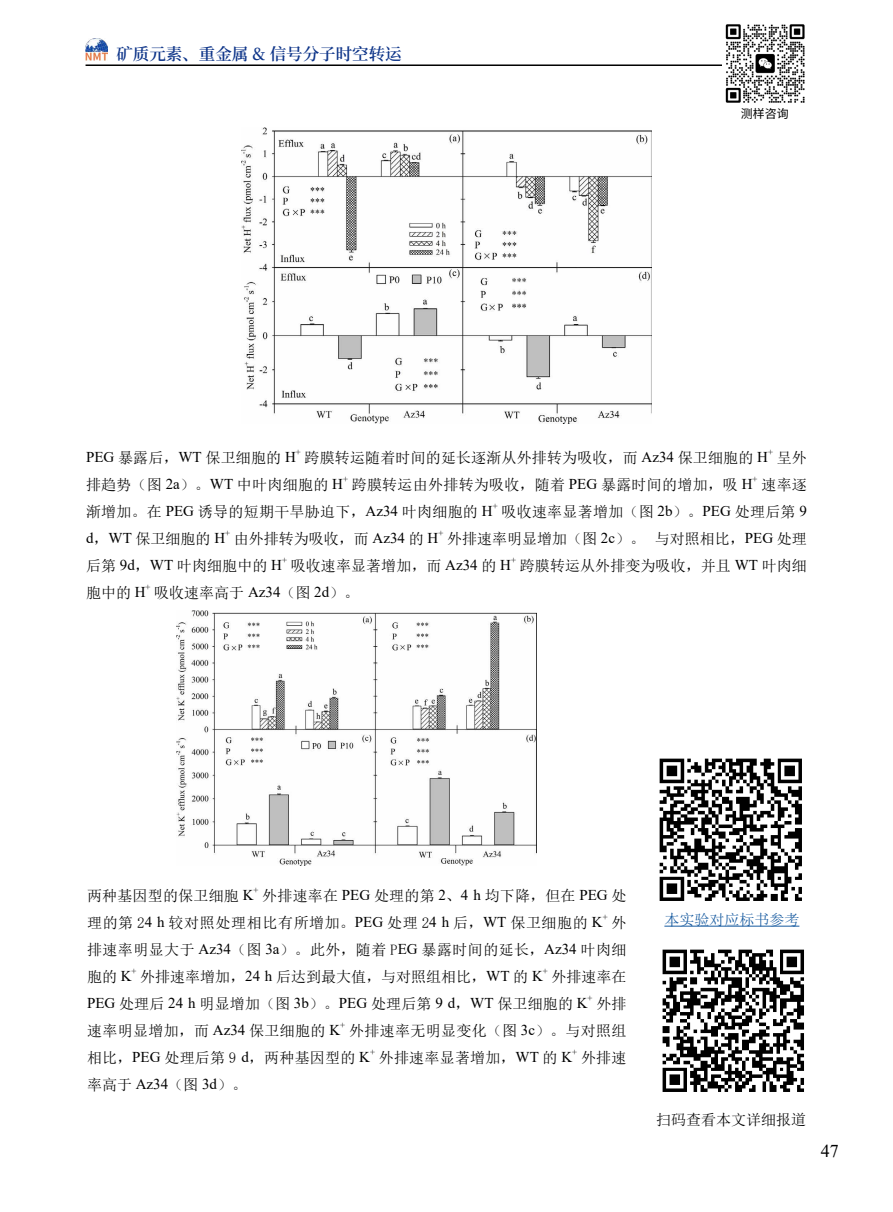
<style>
.page{position:relative;width:893px;height:1212px;background:#fff}
.page>*{position:absolute;margin:0;border:0;box-sizing:border-box;transform-origin:0 0}
.t1{font:18px "Times New Roman";color:#000}
.t2{font:600 16.5px "Source Han Serif CN";color:#0c3388}
.t3{font:15px/27px "Sim Sun";letter-spacing:.015em;color:#000}
.t4{font:15px/27px "Sim Sun";letter-spacing:.04em;color:#000}
.t5{font:15px "Sim Sun";color:#15599f}
.t6{font:12px "Noto Sans Hans";color:#000}
.t7{font:8.7px "Times New Roman";color:#000}
.s1{font-family:"Times New Roman"}
</style>
<div class="page">
<hr style="left:86px;top:64px;width:721px;height:2px;background:#000">
<img style="left:722px;top:24px;width:85px;height:79px">
<img style="left:86px;top:38px;width:22px;height:22px">
<img style="left:241px;top:128px;width:411px;height:296px">
<img style="left:177px;top:610px;width:360px;height:256px">
<img style="left:662px;top:949px;width:142px;height:143px">
<img style="left:659px;top:758px;width:143px;height:143px">
<hr style="left:664px;top:926px;width:135px;height:1px;background:#15599f">
<p class="t2" style="left:116px;top:45px;width:287px">矿质元素、重金属 &amp; 信号分子时空转运</p>
<p class="t6" style="left:741px;top:106px;width:49px">测样咨询</p>
<p class="t3" style="left:86px;top:444px;width:211px"><span class="s1">PEG</span> 暴露后，<span class="s1">WT</span> 保卫细胞的 <span class="s1">H</span></p>
<p class="t7" style="left:296px;top:446px;width:6px">+</p>
<p class="t3" style="left:305px;top:444px;width:465px">跨膜转运随着时间的延长逐渐从外排转为吸收，而 <span class="s1">Az34</span> 保卫细胞的 <span class="s1">H</span></p>
<p class="t7" style="left:768px;top:446px;width:6px">+</p>
<p class="t3" style="left:777px;top:444px;width:32px">呈外</p>
<p class="t3" style="left:86px;top:471px;width:258px">排趋势（图 <span class="s1">2a</span>）。<span class="s1">WT</span> 中叶肉细胞的 <span class="s1">H</span></p>
<p class="t7" style="left:343px;top:473px;width:6px">+</p>
<p class="t3" style="left:352px;top:471px;width:402px">跨膜转运由外排转为吸收，随着 <span class="s1">PEG</span> 暴露时间的增加，吸 <span class="s1">H</span></p>
<p class="t7" style="left:753px;top:473px;width:6px">+</p>
<p class="t3" style="left:761px;top:471px;width:47px">速率逐</p>
<p class="t3" style="left:86px;top:498px;width:408px">渐增加。在 <span class="s1">PEG</span> 诱导的短期干旱胁迫下，<span class="s1">Az34</span> 叶肉细胞的 <span class="s1">H</span></p>
<p class="t7" style="left:493px;top:500px;width:6px">+</p>
<p class="t3" style="left:501px;top:498px;width:307px">吸收速率显著增加（图 <span class="s1">2b</span>）。<span class="s1">PEG</span> 处理后第 <span class="s1">9</span></p>
<p class="t3" style="left:86px;top:525px;width:141px"><span class="s1">d</span>，<span class="s1">WT</span> 保卫细胞的 <span class="s1">H</span></p>
<p class="t7" style="left:225px;top:527px;width:6px">+</p>
<p class="t3" style="left:234px;top:525px;width:206px">由外排转为吸收，而 <span class="s1">Az34</span> 的 <span class="s1">H</span></p>
<p class="t7" style="left:438px;top:527px;width:6px">+</p>
<p class="t3" style="left:447px;top:525px;width:361px">外排速率明显增加（图 <span class="s1">2c</span>）。 与对照相比，<span class="s1">PEG</span> 处理</p>
<p class="t3" style="left:86px;top:552px;width:197px">后第 <span class="s1">9d</span>，<span class="s1">WT</span> 叶肉细胞中的 <span class="s1">H</span></p>
<p class="t7" style="left:282px;top:554px;width:6px">+</p>
<p class="t3" style="left:291px;top:552px;width:222px">吸收速率显著增加，而 <span class="s1">Az34</span> 的 <span class="s1">H</span></p>
<p class="t7" style="left:511px;top:554px;width:6px">+</p>
<p class="t3" style="left:520px;top:552px;width:289px">跨膜转运从外排变为吸收，并且 <span class="s1">WT</span> 叶肉细</p>
<p class="t3" style="left:86px;top:579px;width:61px">胞中的 <span class="s1">H</span></p>
<p class="t7" style="left:146px;top:581px;width:6px">+</p>
<p class="t3" style="left:154px;top:579px;width:206px">吸收速率高于 <span class="s1">Az34</span>（图 <span class="s1">2d</span>）。</p>
<p class="t3" style="left:87px;top:882px;width:168px">两种基因型的保卫细胞 <span class="s1">K</span></p>
<p class="t7" style="left:254px;top:884px;width:6px">+</p>
<p class="t4" style="left:87px;top:882px;width:541px;text-indent:175px">外排速率在 <span class="s1">PEG</span> 处理的第 <span class="s1">2</span>、<span class="s1">4 h</span> 均下降，但在 <span class="s1">PEG</span> 处理的第 2<span class="s1">4 h</span> 较对照处理相比有所增加。<span class="s1">PEG</span> 处理 2<span class="s1">4 h</span> 后，<span class="s1">WT</span> 保卫细胞的 <span class="s1">K</span></p>
<p class="t7" style="left:603px;top:911px;width:6px">+</p>
<p class="t3" style="left:87px;top:909px;width:541px;text-align:justify;text-indent:524px">外排速率明显大于 <span class="s1">Az34</span>（图 <span class="s1">3a</span>）。此外，随着 P<span class="s1">EG</span> 暴露时间的延长，<span class="s1">Az34</span> 叶肉细胞的 <span class="s1">K</span></p>
<p class="t7" style="left:132px;top:965px;width:6px">+</p>
<p class="t3" style="left:140px;top:963px;width:404px">外排速率增加，<span class="s1">24 h</span> 后达到最大值，与对照组相比，<span class="s1">WT</span> 的 <span class="s1">K</span></p>
<p class="t7" style="left:543px;top:965px;width:6px">+</p>
<p class="t3" style="left:87px;top:963px;width:541px;text-indent:464px">外排速率在<br><span class="s1">PEG</span> 处理后 <span class="s1">24 h</span> 明显增加（图 <span class="s1">3b</span>）。<span class="s1">PEG</span> 处理后第 <span class="s1">9 d</span>，<span class="s1">WT</span> 保卫细胞的 <span class="s1">K</span></p>
<p class="t7" style="left:588px;top:992px;width:6px">+</p>
<p class="t3" style="left:596px;top:990px;width:32px">外排</p>
<p class="t3" style="left:87px;top:1017px;width:255px">速率明显增加，而 <span class="s1">Az34</span> 保卫细胞的 <span class="s1">K</span></p>
<p class="t7" style="left:340px;top:1019px;width:6px">+</p>
<p class="t3" style="left:87px;top:1017px;width:541px;text-indent:262px">外排速率无明显变化（图 <span class="s1">3c</span>）。与对照组相比，<span class="s1">PEG</span> 处理后第 9 <span class="s1">d</span>，两种基因型的 <span class="s1">K</span></p>
<p class="t7" style="left:370px;top:1046px;width:6px">+</p>
<p class="t3" style="left:379px;top:1044px;width:195px">外排速率显著增加，<span class="s1">WT</span> 的 <span class="s1">K</span></p>
<p class="t7" style="left:572px;top:1046px;width:6px">+</p>
<p class="t3" style="left:581px;top:1044px;width:47px">外排速</p>
<p class="t3" style="left:87px;top:1071px;width:161px">率高于 <span class="s1">Az34</span>（图 <span class="s1">3d</span>）。</p>
<p class="t5" style="left:664px;top:912px;width:136px">本实验对应标书参考</p>
<p class="t3" style="left:656px;top:1106px;width:151px">扫码查看本文详细报道</p>
<p class="t1" style="left:821px;top:1138px;width:19px">47</p>
</div>
